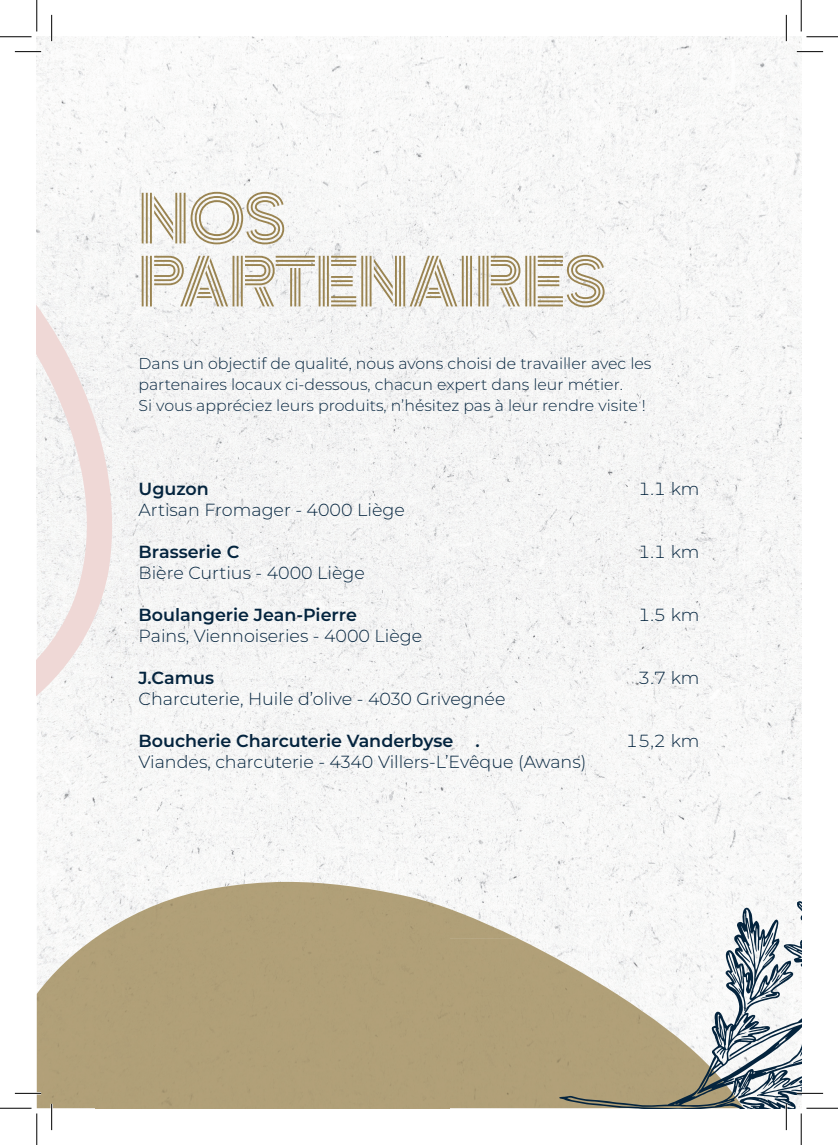
<style>
.page{position:relative;width:838px;height:1145px;background:#fff}
.page>*{position:absolute;margin:0;border:0;box-sizing:border-box;transform-origin:0 0}
.t1{font:63px/63px "Zen Tokyo Zoo";color:#9a8451}
.t2{font:300 17.5px "Montserrat";color:#04243e}
.t3{font:600 17.5px "Montserrat";color:#04243e}
.t4{font:300 15.75px/21px "Montserrat";color:#04243e}
</style>
<div class="page">
<img style="left:661px;top:37px;width:140px;height:752px">
<img style="left:599px;top:37px;width:62px;height:752px">
<img style="left:37px;top:37px;width:62px;height:901px">
<img style="left:474px;top:751px;width:125px;height:187px">
<img style="left:99px;top:454px;width:62px;height:428px">
<img style="left:287px;top:751px;width:187px;height:131px">
<img style="left:161px;top:454px;width:126px;height:428px">
<img style="left:411px;top:37px;width:188px;height:714px">
<img style="left:286px;top:275px;width:125px;height:476px">
<img style="left:128px;top:275px;width:159px;height:179px">
<img style="left:99px;top:37px;width:312px;height:238px">
<div style="left:449px;top:995px;width:110px;height:113px;background:#b0a078"></div>
<img style="left:449px;top:938px;width:110px;height:57px">
<img style="left:95px;top:882px;width:423px;height:57px">
<svg style="left:37px;top:142px;width:91px;height:635px;fill:#f4f5f5"></svg>
<svg style="left:559px;top:789px;width:242px;height:319px;fill:#f5f5f5"></svg>
<hr style="left:15px;top:51px;width:26px;height:2px;background:#fff">
<hr style="left:796px;top:1092px;width:27px;height:2px;background:#fff">
<hr style="left:51px;top:15px;width:2px;height:26px;background:#fff">
<hr style="left:785px;top:1104px;width:2px;height:26px;background:#fff">
<svg style="left:15px;top:51px;width:26px;height:1px"></svg>
<svg style="left:15px;top:1093px;width:26px;height:1px"></svg>
<svg style="left:796px;top:1093px;width:27px;height:1px"></svg>
<svg style="left:51px;top:15px;width:1px;height:26px"></svg>
<svg style="left:51px;top:1104px;width:1px;height:26px"></svg>
<svg style="left:779px;top:15px;width:44px;height:374px"></svg>
<svg style="left:786px;top:1104px;width:1px;height:26px"></svg>
<hr style="left:806px;top:36px;width:31px;height:2px;background:#fff">
<hr style="left:800px;top:0;width:2px;height:31px;background:#fff">
<hr style="left:0;top:36px;width:32px;height:1px;background:#000">
<hr style="left:806px;top:36px;width:31px;height:1px;background:#000">
<hr style="left:0;top:1108px;width:32px;height:1px;background:#000">
<hr style="left:806px;top:1108px;width:31px;height:1px;background:#000">
<hr style="left:36px;top:0;width:1px;height:31px;background:#000">
<hr style="left:36px;top:1113px;width:1px;height:32px;background:#000">
<hr style="left:800px;top:0;width:1px;height:31px;background:#000">
<hr style="left:800px;top:1113px;width:1px;height:32px;background:#000">
<h1 class="t1" style="left:138px;top:185px;width:469px">NOS<br>PARTENAIRES</h1>
<p class="t4" style="left:138px;top:353px;width:514px">Dans un objectif de qualité, nous avons choisi de travailler avec les partenaires locaux ci-dessous, chacun expert dans leur métier.<br>Si vous appréciez leurs produits, n’hésitez pas à leur rendre visite !</p>
<p class="t3" style="left:138px;top:477px;width:72px">Uguzon</p>
<p class="t2" style="left:638px;top:477px;width:63px">1.1 km</p>
<p class="t2" style="left:138px;top:498px;width:268px">Artisan Fromager - 4000 Liège</p>
<p class="t3" style="left:138px;top:540px;width:102px">Brasserie C</p>
<p class="t2" style="left:638px;top:540px;width:63px">1.1 km</p>
<p class="t2" style="left:138px;top:561px;width:228px">Bière Curtius - 4000 Liège</p>
<p class="t3" style="left:138px;top:603px;width:220px">Boulangerie Jean-Pierre</p>
<p class="t2" style="left:638px;top:603px;width:63px">1.5 km</p>
<p class="t2" style="left:138px;top:624px;width:285px">Pains, Viennoiseries - 4000 Liège</p>
<p class="t3" style="left:138px;top:666px;width:77px">J.Camus</p>
<p class="t2" style="left:638px;top:666px;width:63px">3.7 km</p>
<p class="t2" style="left:138px;top:687px;width:368px">Charcuterie, Huile d’olive - 4030 Grivegnée</p>
<p class="t3" style="left:138px;top:729px;width:316px">Boucherie Charcuterie Vanderbyse</p>
<p class="t3" style="left:475px;top:729px;width:6px">.</p>
<p class="t2" style="left:626px;top:729px;width:75px">15,2 km</p>
<p class="t2" style="left:138px;top:750px;width:449px">Viandes, charcuterie - 4340 Villers-L’Evêque (Awans)</p>
</div>
